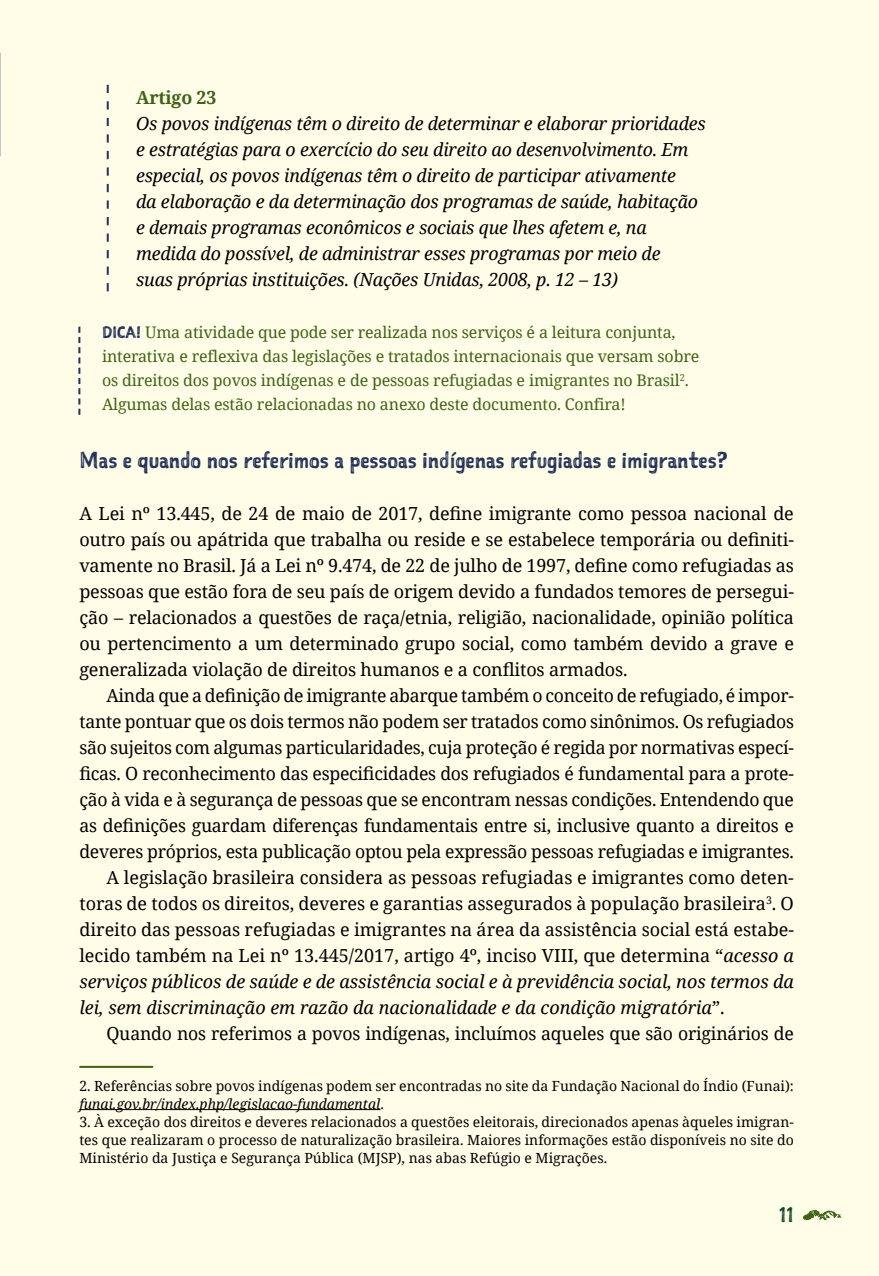
<style>
.page{position:relative;width:879px;height:1276px;background:#fffde8}
.page>*{position:absolute;margin:0;border:0;box-sizing:border-box;transform-origin:0 0}
.t1{font:22px "Sketchnote Square";color:#24335a}
.t2{font:20px "Sketchnote Square";color:#14472b}
.t3{font:18px/26px "Noto Serif";letter-spacing:-.015em;color:#000;text-align:justify}
.t4{font:italic 18px/26px "Noto Serif";letter-spacing:-.01em;color:#000}
.t5{font:700 18px "Noto Serif";letter-spacing:-.01em;color:#3d6315}
.t6{font:16px/24px "Noto Serif";letter-spacing:-.01em;color:#3d6315}
.t7{font:14px/18px "Noto Serif";color:#000}
.s1{font-family:"Sketchnote Square";color:#24335a}
.s2{font-style:italic}
.s3{font-style:normal}
</style>
<div class="page">
<svg style="left:107px;top:85px;width:2px;height:206px"></svg>
<svg style="left:78px;top:327px;width:2px;height:88px"></svg>
<hr style="left:79px;top:1066px;width:74px;height:2px;background:#3d6315">
<hr style="left:79px;top:1109px;width:301px;height:1px;background:#000">
<svg style="left:803px;top:1209px;width:38px;height:12px"></svg>
<p class="t5" style="left:136px;top:85px;width:82px">Artigo 23</p>
<p class="t4" style="left:136px;top:110px;width:571px">Os povos indígenas têm o direito de determinar e elaborar prioridades e estratégias para o exercício do seu direito ao desenvolvimento. Em especial, os povos indígenas têm o direito de participar ativamente<br>da elaboração e da determinação dos programas de saúde, habitação e demais programas econômicos e sociais que lhes afetem e, na medida do possível, de administrar esses programas por meio de<br>suas próprias instituições. (Nações Unidas, 2008, p. 12 – 13)</p>
<p class="t6" style="left:102px;top:320px;width:599px"><span class="s1">DICA!</span> Uma atividade que pode ser realizada nos serviços é a leitura conjunta, interativa e reflexiva das legislações e tratados internacionais que versam sobre os direitos dos povos indígenas e de pessoas refugiadas e imigrantes no Brasil<sup>2</sup>.<br>Algumas delas estão relacionadas no anexo deste documento. Confira!</p>
<p class="t1" style="left:79px;top:445px;width:649px">Mas e quando nos referimos a pessoas indígenas refugiadas e imigrantes?</p>
<p class="t3" style="left:79px;top:500px;width:716px">A Lei nº 13.445, de 24 de maio de 2017, define imigrante como pessoa nacional de outro país ou apátrida que trabalha ou reside e se estabelece temporária ou definiti&shy;vamente no Brasil. Já a Lei nº 9.474, de 22 de julho de 1997, define como refugiadas as pessoas que estão fora de seu país de origem devido a fundados temores de persegui&shy;ção – relacionados a questões de raça/etnia, religião, nacionalidade, opinião política ou pertencimento a um determinado grupo social, como também devido a grave e generalizada violação de direitos humanos e a conflitos armados.</p>
<p class="t3" style="left:106px;top:682px;width:689px">Ainda que a definição de imigrante abarque também o conceito de refugiado, é impor-</p>
<p class="t3" style="left:79px;top:708px;width:716px">tante pontuar que os dois termos não podem ser tratados como sinônimos. Os refugiados</p>
<p class="t3" style="left:79px;top:734px;width:716px">são sujeitos com algumas particularidades, cuja proteção é regida por normativas especí-</p>
<p class="t3" style="left:79px;top:760px;width:716px">ficas. O reconhecimento das especificidades dos refugiados é fundamental para a prote-</p>
<p class="t3" style="left:79px;top:786px;width:716px">ção à vida e à segurança de pessoas que se encontram nessas condições. Entendendo que</p>
<p class="t3" style="left:79px;top:812px;width:716px">as definições guardam diferenças fundamentais entre si, inclusive quanto a direitos e</p>
<p class="t3" style="left:79px;top:838px;width:716px">deveres próprios, esta publicação optou pela expressão pessoas refugiadas e imigrantes.</p>
<p class="t3" style="left:106px;top:864px;width:689px">A legislação brasileira considera as pessoas refugiadas e imigrantes como deten-</p>
<p class="t3" style="left:79px;top:890px;width:716px">toras de todos os direitos, deveres e garantias assegurados à população brasileira<sup>3</sup>. O</p>
<p class="t3" style="left:79px;top:916px;width:716px">direito das pessoas refugiadas e imigrantes na área da assistência social está estabe-</p>
<p class="t3" style="left:79px;top:942px;width:716px">lecido também na Lei nº 13.445/2017, artigo 4º, inciso VIII, que determina “<span class="s2">acesso a</span></p>
<p class="t4" style="left:79px;top:968px;width:716px">serviços públicos de saúde e de assistência social e à previdência social, nos termos da</p>
<p class="t4" style="left:79px;top:994px;width:647px">lei, sem discriminação em razão da nacionalidade e da condição migratória<span class="s3">”.</span></p>
<p class="t3" style="left:106px;top:1020px;width:689px">Quando nos referimos a povos indígenas, incluímos aqueles que são originários de</p>
<p class="t7" style="left:79px;top:1076px;width:716px">2. Referências sobre povos indígenas podem ser encontradas no site da Fundação Nacional do Índio (Funai): <span class="s2">funai.gov.br/index.php/legislacao-fundamental</span>.</p>
<p class="t7" style="left:79px;top:1112px;width:716px;text-align:justify">3. À exceção dos direitos e deveres relacionados a questões eleitorais, direcionados apenas àqueles imigran&shy;tes que realizaram o processo de naturalização brasileira. Maiores informações estão disponíveis no site do Ministério da Justiça e Segurança Pública (MJSP), nas abas Refúgio e Migrações.</p>
<p class="t2" style="left:779px;top:1201px;width:16px">11</p>
</div>
